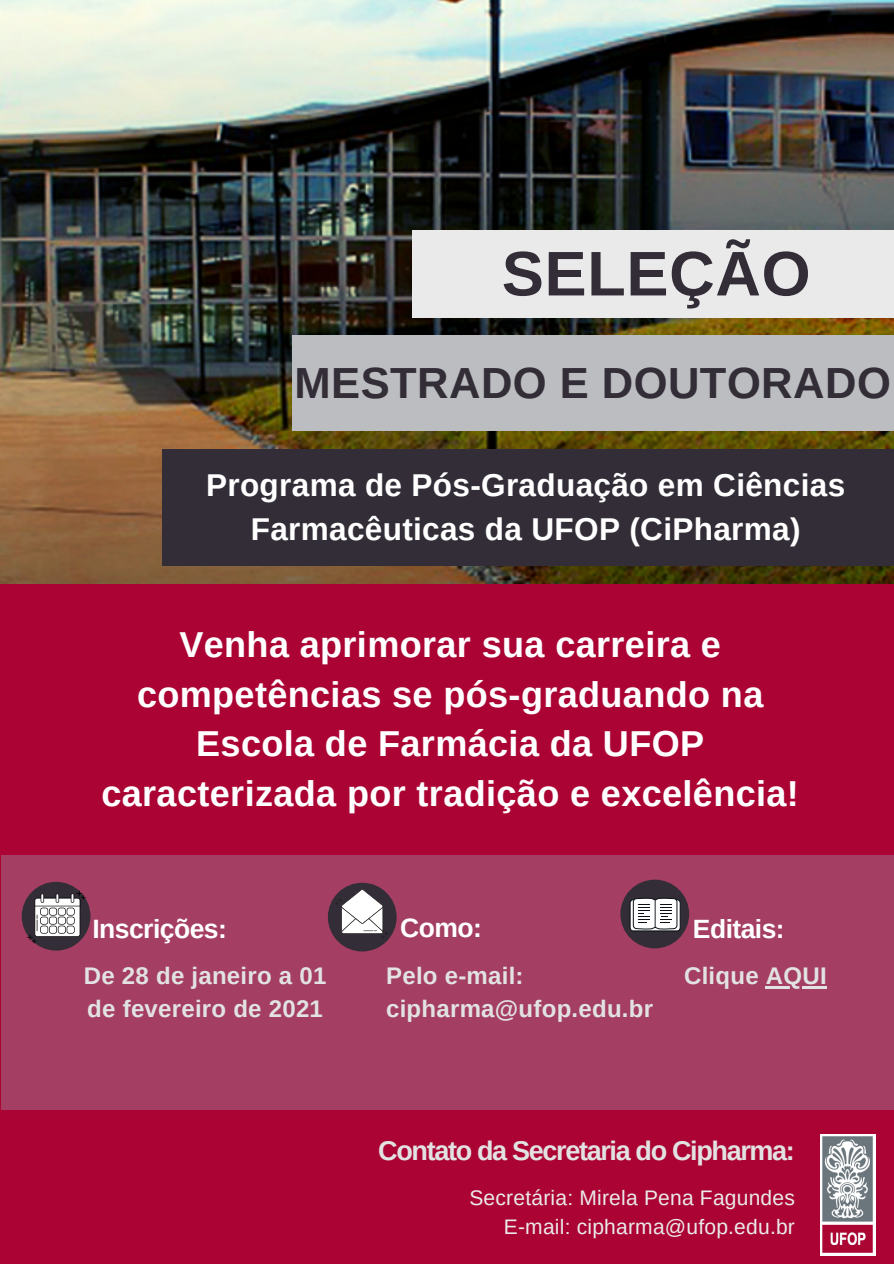
<style>
.page{position:relative;width:894px;height:1264px;background:#fff}
.page>*{position:absolute;margin:0;border:0;box-sizing:border-box;transform-origin:0 0}
.t1{font:700 63px "Arimo";letter-spacing:.01em;color:#322d37}
.t2{font:700 43.5px "Arimo";letter-spacing:.01em;color:#322d37}
.t3{font:700 36px/49.5px "Arimo";letter-spacing:.01em;color:#fff;text-align:center}
.t4{font:700 31.5px/44px "Arimo";letter-spacing:.01em;color:#fff;text-align:center}
.t5{font:700 27px "Arimo";letter-spacing:-.05em;color:#e2e2e2}
.t6{font:700 26.55px "Arimo";letter-spacing:-.02em;color:#fff}
.t7{font:700 26.4px "Arimo";letter-spacing:-.02em;color:#fff}
.t8{font:700 24px/32.7px "Arimo";letter-spacing:.01em;color:#e2e2e2}
.t9{font:21px/29.2px "Arimo";letter-spacing:.01em;color:#ebeaea;text-align:right}
</style>
<div class="page">
<div style="left:0;top:0;width:893px;height:1263px;background:#ab0434"></div>
<img style="left:0;top:0;width:893px;height:583px">
<div style="left:412px;top:231px;width:481px;height:87px;background:#ebeaea"></div>
<div style="left:291px;top:335px;width:602px;height:96px;background:#bbbdc0"></div>
<div style="left:1px;top:855px;width:892px;height:254px;background:#a43e62"></div>
<div style="left:22px;top:881px;width:68px;height:69px;background:#322d37;border-radius:50%"></div>
<svg style="left:27px;top:890px;width:58px;height:53px"></svg>
<img style="left:820px;top:1134px;width:55px;height:120px">
<div style="left:162px;top:450px;width:731px;height:116px;background:#322d37"></div>
<div style="left:328px;top:882px;width:68px;height:69px;background:#322d37;border-radius:50%"></div>
<div style="left:620px;top:879px;width:69px;height:69px;background:#322d37;border-radius:50%"></div>
<svg style="left:335px;top:889px;width:53px;height:48px"></svg>
<svg style="left:630px;top:899px;width:50px;height:31px"></svg>
<div style="left:629px;top:899px;width:51px;height:32px;border:1px solid #0a1015;border-radius:3px"></div>
<svg style="left:632px;top:897px;width:45px;height:33px"></svg>
<hr style="left:765px;top:986px;width:61px;height:2px;background:#e2e2e2">
<h1 class="t1" style="left:501px;top:238px;width:310px">SELEÇÃO</h1>
<p class="t2" style="left:294px;top:359px;width:597px">MESTRADO E DOUTORADO</p>
<p class="t4" style="left:206px;top:463px;width:640px">Programa de Pós-Graduação em Ciências<br>Farmacêuticas da UFOP (CiPharma)</p>
<p class="t3" style="left:101px;top:620px;width:698px">Venha aprimorar sua carreira e competências se pós-graduando na Escola de Farmácia da UFOP caracterizada por tradição e excelência!</p>
<p class="t6" style="left:400px;top:912px;width:83px">Como:</p>
<p class="t6" style="left:92px;top:914px;width:136px">Inscrições:</p>
<p class="t7" style="left:692px;top:914px;width:93px">Editais:</p>
<p class="t8" style="left:84px;top:959px;width:244px">De 28 de janeiro a 01 de fevereiro de 2021</p>
<p class="t8" style="left:386px;top:959px;width:268px">Pelo e-mail: cipharma@ufop.edu.br</p>
<p class="t8" style="left:684px;top:959px;width:144px">Clique AQUI</p>
<p class="t5" style="left:378px;top:1135px;width:418px">Contato da Secretaria do Cipharma:</p>
<p class="t9" style="left:469px;top:1182px;width:327px">Secretária: Mirela Pena Fagundes<br>E-mail: cipharma@ufop.edu.br</p>
</div>
